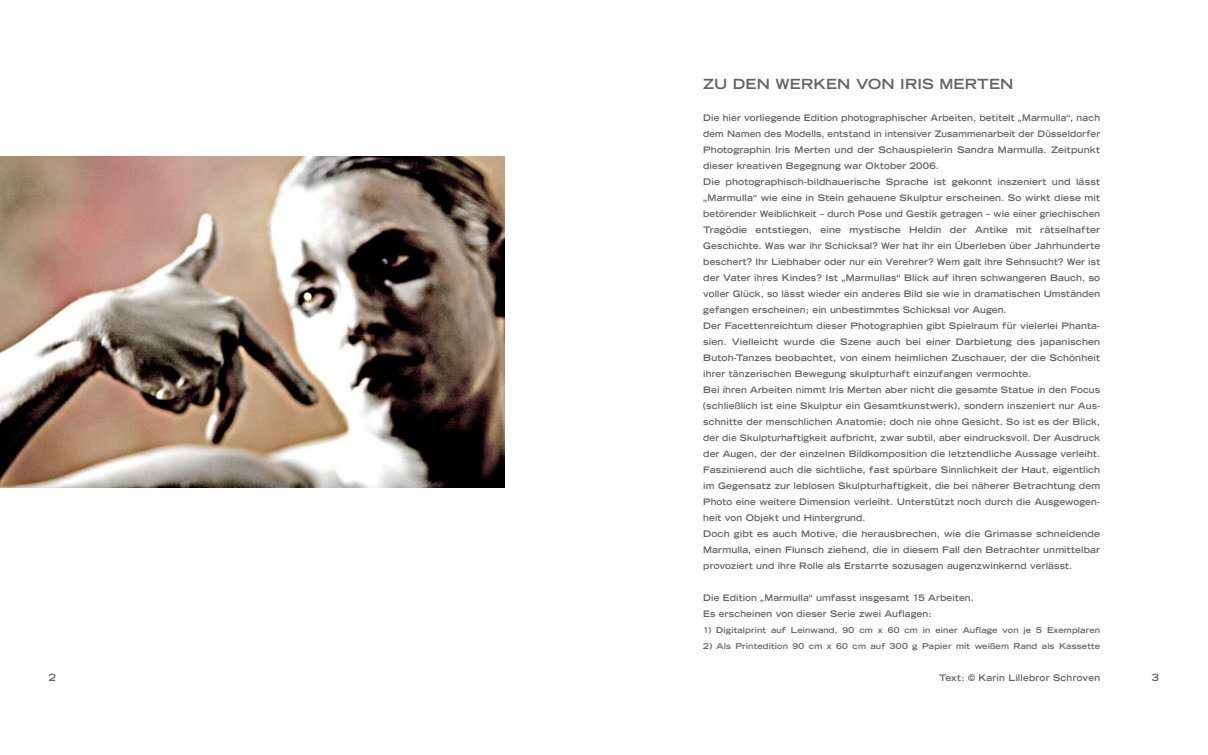
<style>
.page{position:relative;width:1208px;height:755px;background:#fff}
.page>*{position:absolute;margin:0;border:0;box-sizing:border-box;transform-origin:0 0}
.t1{font:700 expanded 14px "Trade Gothic LH";letter-spacing:.005em;color:#646567}
.t2{font:700 expanded 10px "Trade Gothic LH";color:#646567}
.t3{font:700 expanded 9px/16px "Trade Gothic LH";letter-spacing:.015em;color:#646567}
.t4{font:700 expanded 8px "Trade Gothic LH";letter-spacing:.015em;color:#646567}
</style>
<div class="page">
<img style="left:0;top:156px;width:504px;height:331px">
<h1 class="t1" style="left:703px;top:74px;width:43px">Zu den</h1>
<h1 class="t1" style="left:775px;top:74px;width:63px">Werken</h1>
<h1 class="t1" style="left:856px;top:74px;width:159px">von IRIS MERTEN</h1>
<p class="t3" style="left:703px;top:109px;width:398px">Die hier vorliegende Edition photographischer Arbeiten, betitelt „Marmulla“, nach dem Namen des Modells, entstand in intensiver Zusammenarbeit der Düsseldorfer Photographin Iris Merten und der Schauspielerin Sandra Marmulla. Zeitpunkt dieser kreativen Begegnung war Oktober 2006.<br>Die photographisch-bildhauerische Sprache ist gekonnt inszeniert und lässt „Marmulla“ wie eine in Stein gehauene Skulptur erscheinen. So wirkt diese mit betörender Weiblichkeit – durch Pose und Gestik getragen – wie einer griechischen Tragödie entstiegen, eine mystische Heldin der Antike mit rätselhafter Geschichte. Was war ihr Schicksal? Wer hat ihr ein Überleben über Jahrhunderte beschert? Ihr Liebhaber oder nur ein Verehrer? Wem galt ihre Sehnsucht? Wer ist der Vater ihres Kindes? Ist „Marmullas“ Blick auf ihren schwangeren Bauch, so voller Glück, so lässt wieder ein anderes Bild sie wie in dramatischen U mständen gefangen erscheinen; ein unbestimmtes Schicksal vor Augen.<br>Der Facettenreichtum dieser Photographien gibt Spielraum für vielerlei Phanta&shy;sien. Vielleicht wurde die Szene auch bei einer Darbietung des japanischen Butoh-Tanzes beobachtet, von einem heimlichen Zuschauer, der die Schönheit ihrer tänzerischen Bewegung skulpturhaft einzufangen vermochte.<br>Bei ihren Arbeiten nimmt Iris Merten aber nicht die gesamte Statue in den Focus (schließlich ist eine Skulptur ein Gesamtkunstwerk), sondern inszeniert nur Aus&shy;schnitte der menschlichen Anatomie; doch nie ohne Gesicht. So ist es der Blick, der die Skulpturhaftigkeit aufbricht, zwar subtil, aber eindrucksvoll. Der Ausdruck der Augen, der der einzelnen Bildkomposition die letztendliche Aussage verleiht.<br>Faszinierend auch die sichtliche, fast spürbare Sinnlichkeit der Haut, eigentlich im Gegensatz zur leblosen Skulpturhaftigkeit, die bei näherer Betrachtung dem Photo eine weitere Dimension verleiht. U nterstützt noch durch die Ausgewogen&shy;heit von Objekt und Hintergrund.<br>Doch gibt es auch Motive, die herausbrechen, wie die Grimasse schneidende Marmulla, einen Flunsch ziehend, die in diesem Fall den Betrachter unmittelbar provoziert und ihre Rolle als Erstarrte sozusagen augenzwinkernd verlässt.</p>
<p class="t3" style="left:703px;top:589px;width:272px">Die Edition „Marmulla“ umfasst insgesamt 15 Arbeiten.<br>Es erscheinen von dieser Serie zwei Auflagen:</p>
<p class="t4" style="left:703px;top:624px;width:398px">1) Digitalprint auf Leinwand, 90 cm x 60 cm in einer Auflage von je 5 Exemplaren</p>
<p class="t4" style="left:703px;top:640px;width:398px">2) Als Printedition 90 cm x 60 cm auf 300 g Papier mit weißem Rand als Kassette</p>
<p class="t2" style="left:49px;top:670px;width:9px">2</p>
<p class="t3" style="left:939px;top:669px;width:163px">Text: © Karin Lillebror Schroven</p>
<p class="t2" style="left:1151px;top:670px;width:9px">3</p>
</div>
